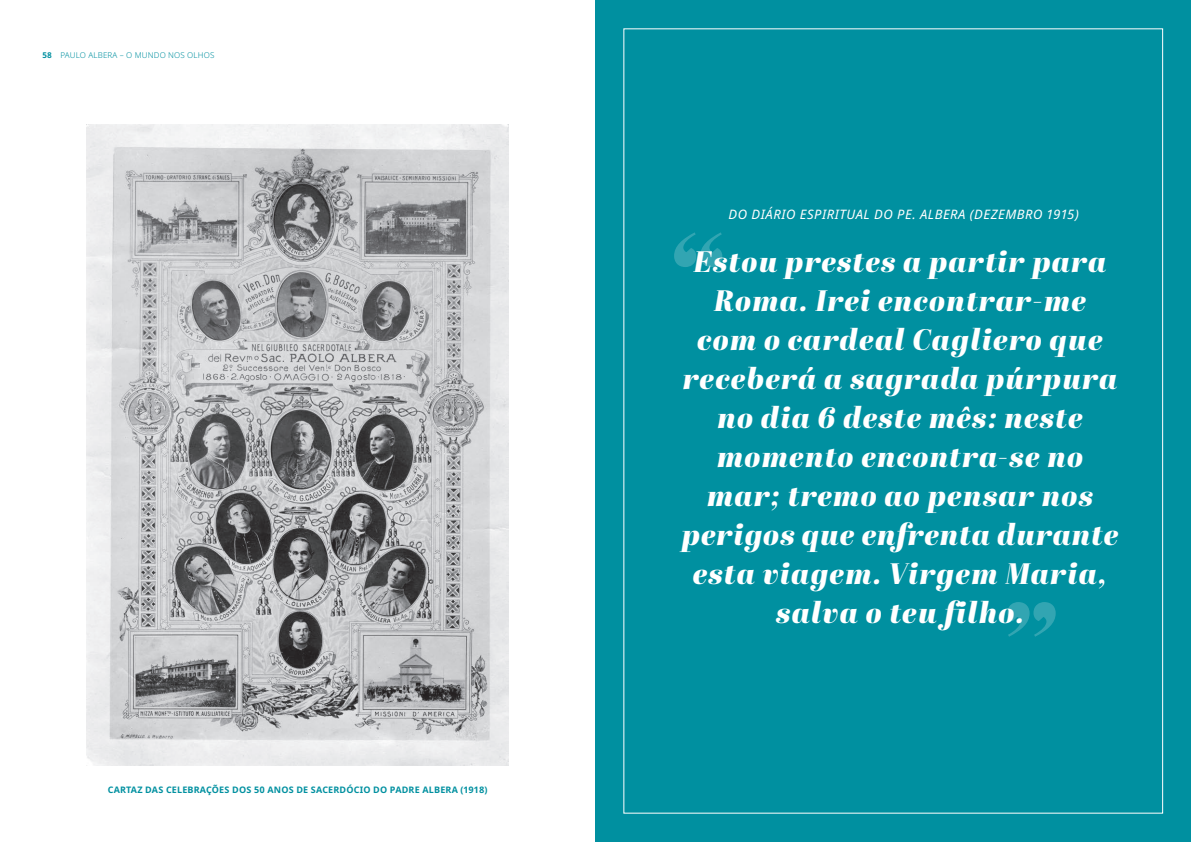
<style>
.page{position:relative;width:1191px;height:842px;background:#fff}
.page>*{position:absolute;margin:0;border:0;box-sizing:border-box;transform-origin:0 0}
.t1{font:italic 124.7px "Abril Fatface";color:#fff}
.t2{font:italic 29.6px/39px "Abril Fatface";letter-spacing:.04em;color:#fff;text-align:center}
.t3{font:italic 13px "Noto Sans";letter-spacing:.04em;color:#fff}
.legendas_pequenas{font:700 9px "Noto Sans";letter-spacing:.02em;color:#0090a0}
.t4{font:300 8px "Noto Sans";letter-spacing:.02em;color:#0090a0}
.s1{font-weight:700}
</style>
<div class="page">
<img style="left:87px;top:125px;width:421px;height:640px">
<div style="left:595px;top:0;width:596px;height:842px;background:#0090a0"></div>
<svg style="left:1007px;top:602px;width:48px;height:35px"></svg>
<p class="t4" style="left:43px;top:50px;width:173px"><span class="s1">58</span> PAULO ALBERA – O MUNDO NOS OLHOS</p>
<p class="legendas_pequenas" style="left:108px;top:783px;width:381px">CARTAZ DAS CELEBRAÇÕES DOS 50 ANOS DE SACERDÓCIO DO PADRE ALBERA (1918)</p>
<p class="t3" style="left:728px;top:205px;width:352px">DO DIÁRIO ESPIRITUAL DO PE. ALBERA (DEZEMBRO 1915)</p>
<h1 class="t1" style="left:660px;top:193px;width:62px">“</h1>
<p class="t2" style="left:682px;top:240px;width:438px">Estou prestes a partir para<br>Roma. Irei encontrar-me com o cardeal Cagliero que receberá a sagrada púrpura no dia 6 deste mês: neste momento encontra-se no mar; tremo ao pensar nos perigos que enfrenta durante esta viagem. Virgem Maria, salva o teu filho.</p>
</div>
